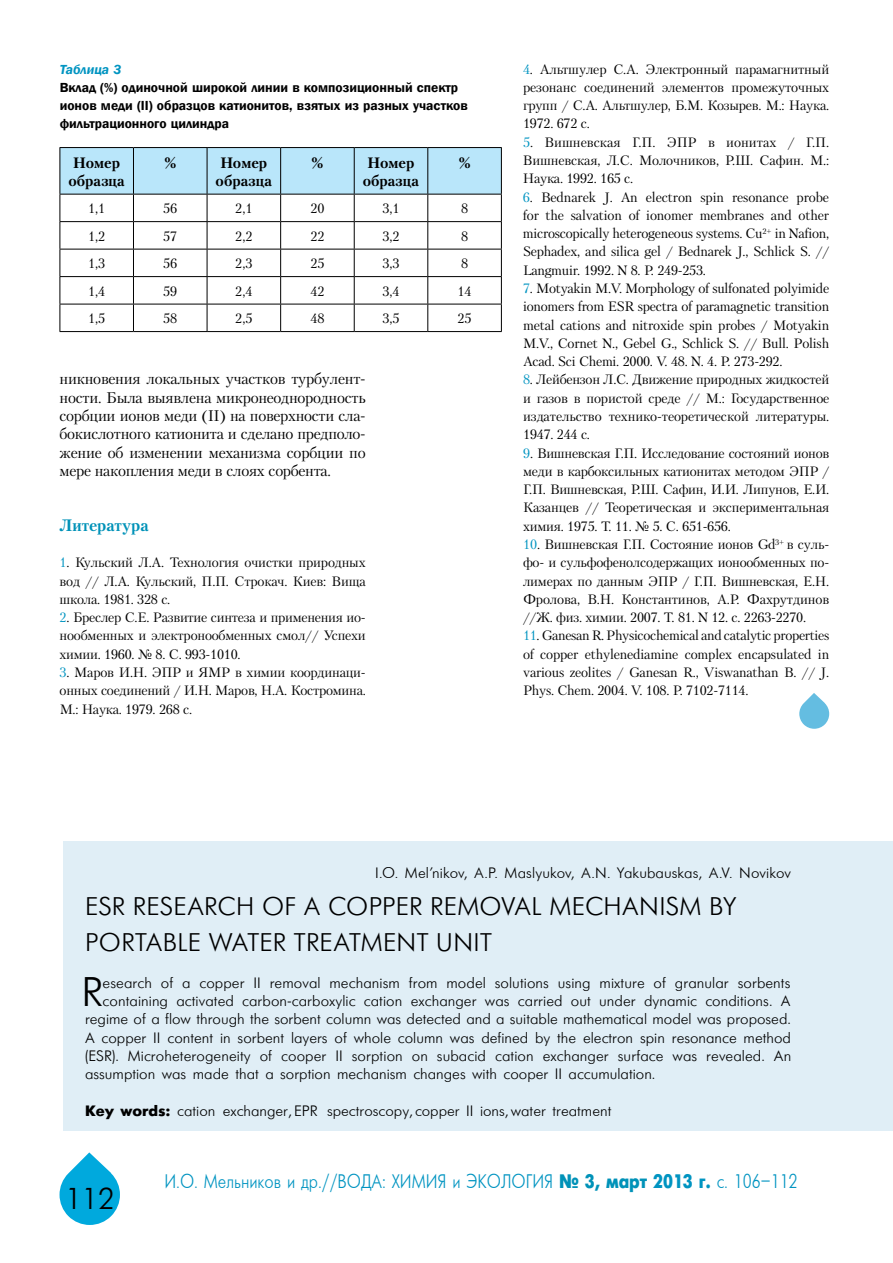
<style>
.page{position:relative;width:893px;height:1263px;background:#fff}
.page>*{position:absolute;margin:0;border:0;box-sizing:border-box;transform-origin:0 0}
.t1{font:41.1px "Futuris Cyrillic";color:#000}
.t2{font:30px "Futuris Cyrillic";color:#000}
.t3{font:25.5px/36.6px "Futuris C";letter-spacing:.01em;color:#000}
.t4{font:19.5px "Futuris";color:#0094c1;scale:.84 1}
.t5{font:700 16.5px "Petersburg C";letter-spacing:-.005em;color:#0092b8}
.t6{font:15.3px/18.3px "Petersburg C";letter-spacing:-.02em;color:#000;text-align:justify}
.t7{font:15px "Futuris Cyrillic";letter-spacing:.005em;color:#000}
.t8{font:15px "Futuris";color:#000}
.t9{font:700 15px/18px "Petersburg C";color:#000;text-align:center}
.t10{font:13.5px/18.3px "Petersburg C";letter-spacing:-.015em;color:#000;text-align:justify}
.t11{font:600 13.5px/18.3px "Franklin Gothic";color:#000}
.t12{font:italic 600 13.5px "Franklin Gothic";color:#0094c1}
.s1{color:#0094c1}
.s2{font-style:italic}
.s3{font-weight:700}
.s4{font-weight:700;color:#0092b8}
</style>
<div class="page">
<svg style="left:60px;top:1152px;width:60px;height:73px"></svg>
<svg style="left:799px;top:693px;width:30px;height:36px"></svg>
<hr style="left:60px;top:147px;width:73px;height:1px;background:#000">
<hr style="left:133px;top:147px;width:74px;height:1px;background:#000">
<hr style="left:207px;top:147px;width:74px;height:1px;background:#000">
<hr style="left:281px;top:147px;width:73px;height:1px;background:#000">
<hr style="left:354px;top:147px;width:74px;height:1px;background:#000">
<hr style="left:428px;top:147px;width:74px;height:1px;background:#000">
<hr style="left:60px;top:331px;width:73px;height:1px;background:#000">
<hr style="left:133px;top:331px;width:74px;height:1px;background:#000">
<hr style="left:207px;top:331px;width:74px;height:1px;background:#000">
<hr style="left:281px;top:331px;width:73px;height:1px;background:#000">
<hr style="left:354px;top:331px;width:74px;height:1px;background:#000">
<hr style="left:428px;top:331px;width:74px;height:1px;background:#000">
<svg style="left:60px;top:148px;width:442px;height:183px"></svg>
<div style="left:64px;top:841px;width:829px;height:290px;background:#e0eef6"></div>
<p class="t12" style="left:60px;top:60px;width:63px">Таблица 3</p>
<p class="t11" style="left:60px;top:78px;width:410px">Вклад (%) одиночной широкой линии в композиционный спектр ионов меди (II) образцов катионитов, взятых из разных участков фильтрационного цилиндра</p>
<p class="t9" style="left:68px;top:153px;width:58px">Номер образца</p>
<p class="t9" style="left:164px;top:153px;width:15px">%</p>
<p class="t9" style="left:216px;top:153px;width:58px">Номер образца</p>
<p class="t9" style="left:311px;top:153px;width:15px">%</p>
<p class="t9" style="left:363px;top:153px;width:58px">Номер образца</p>
<p class="t9" style="left:458px;top:153px;width:15px">%</p>
<p class="t10" style="left:88px;top:199px;width:19px">1,1</p>
<p class="t10" style="left:163px;top:199px;width:16px">56</p>
<p class="t10" style="left:235px;top:199px;width:19px">2,1</p>
<p class="t10" style="left:310px;top:199px;width:16px">20</p>
<p class="t10" style="left:382px;top:199px;width:19px">3,1</p>
<p class="t10" style="left:461px;top:199px;width:9px">8</p>
<p class="t10" style="left:88px;top:227px;width:19px">1,2</p>
<p class="t10" style="left:163px;top:227px;width:16px">57</p>
<p class="t10" style="left:235px;top:227px;width:19px">2,2</p>
<p class="t10" style="left:310px;top:227px;width:16px">22</p>
<p class="t10" style="left:382px;top:227px;width:19px">3,2</p>
<p class="t10" style="left:461px;top:227px;width:9px">8</p>
<p class="t10" style="left:88px;top:254px;width:19px">1,3</p>
<p class="t10" style="left:163px;top:254px;width:16px">56</p>
<p class="t10" style="left:235px;top:254px;width:19px">2,3</p>
<p class="t10" style="left:310px;top:254px;width:16px">25</p>
<p class="t10" style="left:382px;top:254px;width:19px">3,3</p>
<p class="t10" style="left:461px;top:254px;width:9px">8</p>
<p class="t10" style="left:88px;top:282px;width:19px">1,4</p>
<p class="t10" style="left:163px;top:282px;width:16px">59</p>
<p class="t10" style="left:235px;top:282px;width:19px">2,4</p>
<p class="t10" style="left:310px;top:282px;width:16px">42</p>
<p class="t10" style="left:382px;top:282px;width:19px">3,4</p>
<p class="t10" style="left:457px;top:282px;width:16px">14</p>
<p class="t10" style="left:88px;top:309px;width:19px">1,5</p>
<p class="t10" style="left:163px;top:309px;width:16px">58</p>
<p class="t10" style="left:235px;top:309px;width:19px">2,5</p>
<p class="t10" style="left:310px;top:309px;width:16px">48</p>
<p class="t10" style="left:382px;top:309px;width:19px">3,5</p>
<p class="t10" style="left:457px;top:309px;width:16px">25</p>
<p class="t6" style="left:60px;top:370px;width:308px">никновения локальных участков турбулент&shy;ности. Была выявлена микронеоднородность сорбции ионов меди (II) на поверхности сла&shy;бокислотного катионита и сделано предполо&shy;жение об изменении механизма сорбции по мере накопления меди в слоях сорбента.</p>
<p class="t5" style="left:60px;top:515px;width:91px">Литература</p>
<p class="t10" style="left:60px;top:553px;width:308px"><span class="s1">1</span><span class="s2">.</span> Кульский Л.А. Технология очистки природных вод // Л.А. Кульский, П.П. Строкач. Киев: Вища школа. 1981. 328 с.</p>
<p class="t10" style="left:60px;top:608px;width:308px"><span class="s1">2</span><span class="s2">.</span> Бреслер С.Е. Развитие синтеза и применения ио&shy;нообменных и электронообменных смол// Успехи химии. 1960. № 8. С. 993-1010.</p>
<p class="t10" style="left:60px;top:663px;width:308px"><span class="s1">3</span><span class="s2">.</span> Маров И.Н. ЭПР и ЯМР в химии координаци&shy;онных соединений / И.Н. Маров, Н.А. Костромина.<br>М.: Наука. 1979. 268 с.</p>
<p class="t10" style="left:523px;top:60px;width:308px"><span class="s1">4</span><span class="s2">.</span> Альтшулер С.А. Электронный парамагнитный резонанс соединений элементов промежуточных групп / С.А. Альтшулер, Б.М. Козырев. М.: Наука.<br>1972. 672 с.</p>
<p class="t10" style="left:523px;top:133px;width:308px"><span class="s1">5</span><span class="s2">.</span> Вишневская Г.П. ЭПР в ионитах / Г.П.<br>Вишневская, Л.С. Молочников, Р.Ш. Сафин. М.:<br>Наука. 1992. 165 с.</p>
<p class="t10" style="left:523px;top:187px;width:308px"><span class="s1">6</span><span class="s2">.</span> Bednarek J. An electron spin resonance probe for the salvation of ionomer membranes and other microscopically heterogeneous systems. Cu<sup>2+</sup> in Nafion, Sephadex, and silica gel / Bednarek J., Schlick S. // Langmuir. 1992. N 8. P. 249-253.</p>
<p class="t10" style="left:523px;top:279px;width:308px"><span class="s1">7</span><span class="s2">.</span> Motyakin M.V. Morphology of sulfonated polyimide ionomers from ESR spectra of paramagnetic transition metal cations and nitroxide spin probes / Motyakin M.V., Cornet N., Gebel G., Schlick S. // Bull. Polish Acad. Sci Chemi. 2000. V. 48. N. 4. P. 273-292.</p>
<p class="t10" style="left:523px;top:370px;width:308px"><span class="s1">8</span><span class="s2">.</span> Лейбензон Л.С. Движение природных жидкостей и газов в пористой среде // М.: Государственное издательство технико-теоретической литературы.<br>1947. 244 с.</p>
<p class="t10" style="left:523px;top:443px;width:308px"><span class="s1">9</span><span class="s2">.</span> Вишневская Г.П. Исследование состояний ионов меди в карбоксильных катионитах методом ЭПР / Г.П. Вишневская, Р.Ш. Сафин, И.И. Липунов, Е.И.<br>Казанцев // Теоретическая и экспериментальная химия. 1975. Т. 11. № 5. С. 651-656.</p>
<p class="t10" style="left:523px;top:535px;width:308px"><span class="s1">10</span><span class="s2">.</span> Вишневская Г.П. Состояние ионов Gd<sup>3+</sup> в суль&shy;фо- и сульфофенолсодержащих ионообменных по&shy;лимерах по данным ЭПР / Г.П. Вишневская, Е.Н.<br>Фролова, В.Н. Константинов, А.Р. Фахрутдинов //Ж. физ. химии. 2007. Т. 81. N 12. с. 2263-2270.</p>
<p class="t10" style="left:523px;top:626px;width:308px"><span class="s1">11</span><span class="s2">.</span> Ganesan R. Physicochemical and catalytic properties of copper ethylenediamine complex encapsulated in various zeolites / Ganesan R., Viswanathan B. // J.<br>Phys. Chem. 2004. V. 108. P. 7102-7114.</p>
<p class="t8" style="left:375px;top:865px;width:417px">I.O. Mel’nikov, A.P. Maslyukov, A.N. Yakubauskas, A.V. Novikov</p>
<h3 class="t3" style="left:85px;top:888px;width:653px">ESR RESEARCH OF A COPPER REMOVAL MECHAN ISM BY<br>PORTABLE WATER TREATMENT UN IT</h3>
<h1 class="t1" style="left:81px;top:971px;width:23px">R</h1>
<p class="t7" style="left:103px;top:975px;width:689px">esearch of a copper II removal mechanism from model solutions using mixture of granular sorbents</p>
<p class="t7" style="left:103px;top:993px;width:689px">containing activated carbon-carboxylic cation exchanger was carried out under dynamic conditions. A</p>
<p class="t7" style="left:85px;top:1012px;width:707px">regime of a flow through the sorbent column was detected and a suitable mathematical model was proposed.</p>
<p class="t7" style="left:85px;top:1030px;width:707px">A copper II content in sorbent layers of whole column was defined by the electron spin resonance method</p>
<p class="t7" style="left:85px;top:1048px;width:708px">(ESR). Microheterogeneity of cooper II sorption on subacid cation exchanger surface was revealed. An</p>
<p class="t7" style="left:85px;top:1066px;width:572px">assumption was made that a sorption mechanism changes with cooper II accumulation.</p>
<p class="t8" style="left:85px;top:1103px;width:528px"><span class="s3">Key words:</span> cation exchanger, EPR spectroscopy, copper II ions, water treatment</p>
<h2 class="t2" style="left:65px;top:1183px;width:51px">112</h2>
<h3 class="t4" style="left:164px;top:1171px;width:755px">И.О. Мельников и др.//ВОДА: ХИМИЯ и ЭКОЛОГИЯ <span class="s4">¹ 3, март</span> <span class="s3">2013 г.</span> c. 106–112</h3>
</div>
